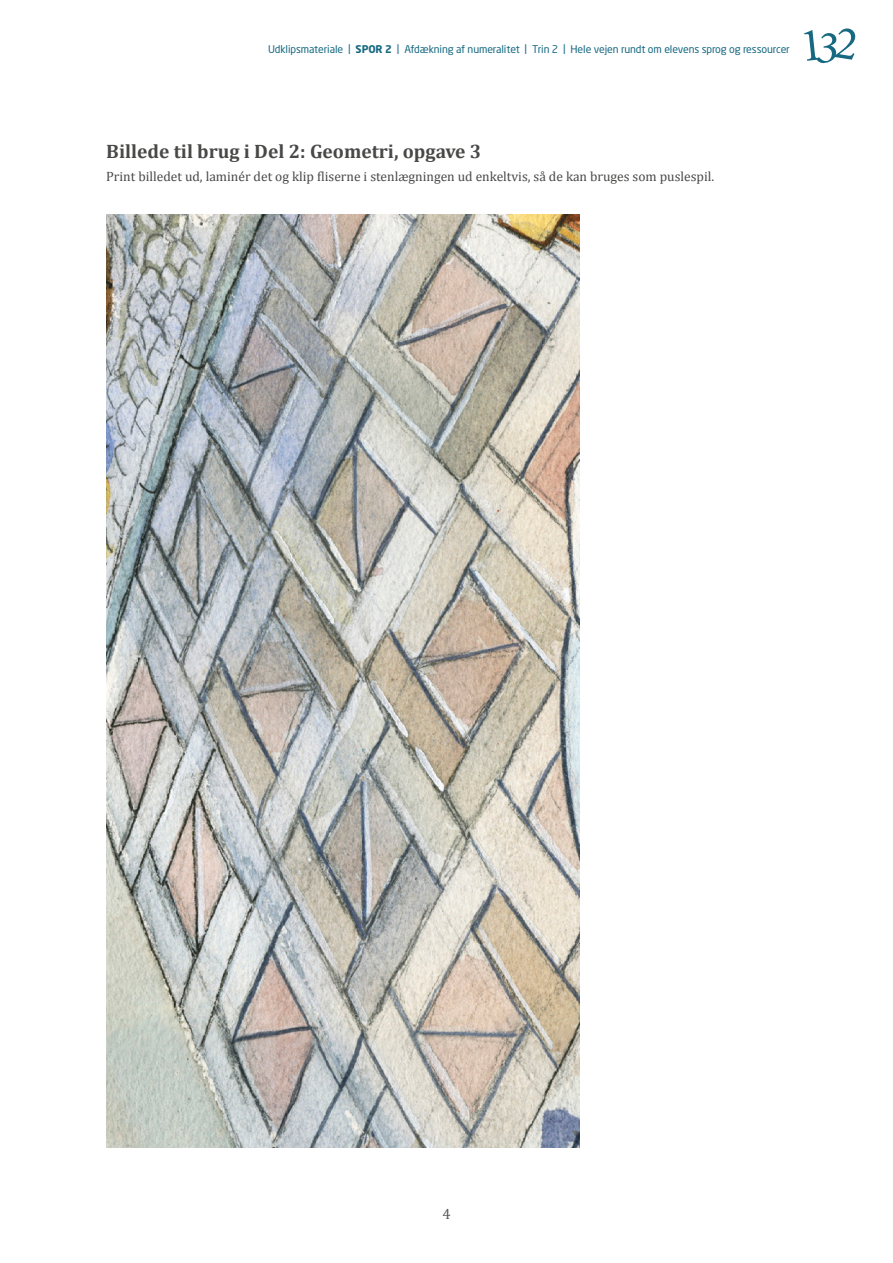
<style>
.page{position:relative;width:893px;height:1263px;background:#fff}
.page>*{position:absolute;margin:0;border:0;box-sizing:border-box;transform-origin:0 0}
.Mellemrubrik{font:700 19.5px "Cambria";color:#484847}
.t1{font:15px "Cambria";color:#565655}
.Børdtekst_-_Samtalea{font:13.5px "Cambria";color:#484847}
.t2{font:10.5px "Neo Sans Std";letter-spacing:-.01em;color:#176982}
.s1{font-weight:700}
</style>
<div class="page">
<svg style="left:804px;top:28px;width:52px;height:36px"></svg>
<img style="left:106px;top:215px;width:474px;height:933px">
<p class="t2" style="left:268px;top:42px;width:523px">Udklipsmateriale | <span class="s1">SPOR 2</span> | Afdækning af numeralitet | Trin 2 | Hele vejen rundt om elevens sprog og ressourcer</p>
<p class="Mellemrubrik" style="left:106px;top:138px;width:377px">Billede til brug i Del 2: Geometri, opgave 3</p>
<p class="Børdtekst_-_Samtalea" style="left:106px;top:168px;width:609px">Print billedet ud, laminér det og klip fliserne i stenlægningen ud enkeltvis, så de kan bruges som puslespil.</p>
<h2 class="t1" style="left:442px;top:1205px;width:10px">4</h2>
</div>
